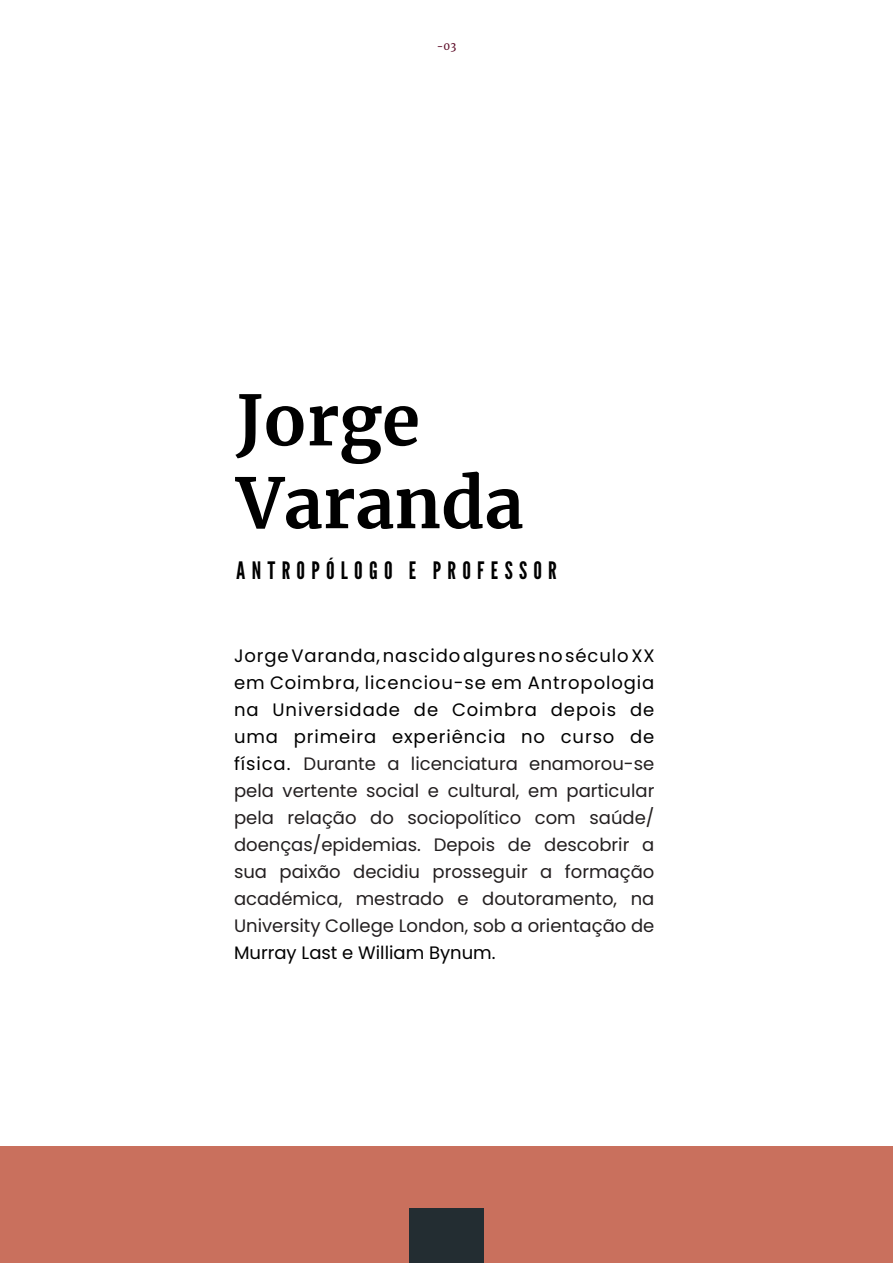
<style>
.page{position:relative;width:893px;height:1263px;background:#fff}
.page>*{position:absolute;margin:0;border:0;box-sizing:border-box;transform-origin:0 0}
.Headline_-_Align_Lef{font:700 69px/82.8px "Merriweather";color:#000}
.Subtitle{font:24px "League Gothic";letter-spacing:.26em;color:#000}
.Body_Text{font:18px/27px "Poppins";color:#231f20;text-align:justify}
.t1{font:10.5px "Merriweather";color:#5b0925}
.s1{color:#000}
</style>
<div class="page">
<div style="left:0;top:1146px;width:893px;height:117px;background:#c9705d"></div>
<div style="left:409px;top:1209px;width:75px;height:54px;background:#232d32"></div>
<p class="t1" style="left:437px;top:39px;width:21px">-03</p>
<p class="Headline_-_Align_Lef" style="left:236px;top:377px;width:289px">Jorge<br>Varanda</p>
<p class="Subtitle" style="left:236px;top:554px;width:322px">ANTROPÓLOGO E PROFESSOR</p>
<p class="Body_Text" style="left:234px;top:642px;width:422px"><span class="s1">Jorge Varanda, nascido algures no século XX em Coimbra, licenciou-se em Antropologia na Universidade de Coimbra depois de uma primeira experiência no curso de física.</span> Durante a licenciatura enamorou-se pela vertente social e cultural, em particular pela relação do sociopolítico com saúde/ doenças/epidemias. Depois de descobrir a sua paixão decidiu prosseguir a formação académica, mestrado e doutoramento, na University College London, sob a orientação de <span class="s1">Murray Last e William Bynum.</span></p>
</div>
